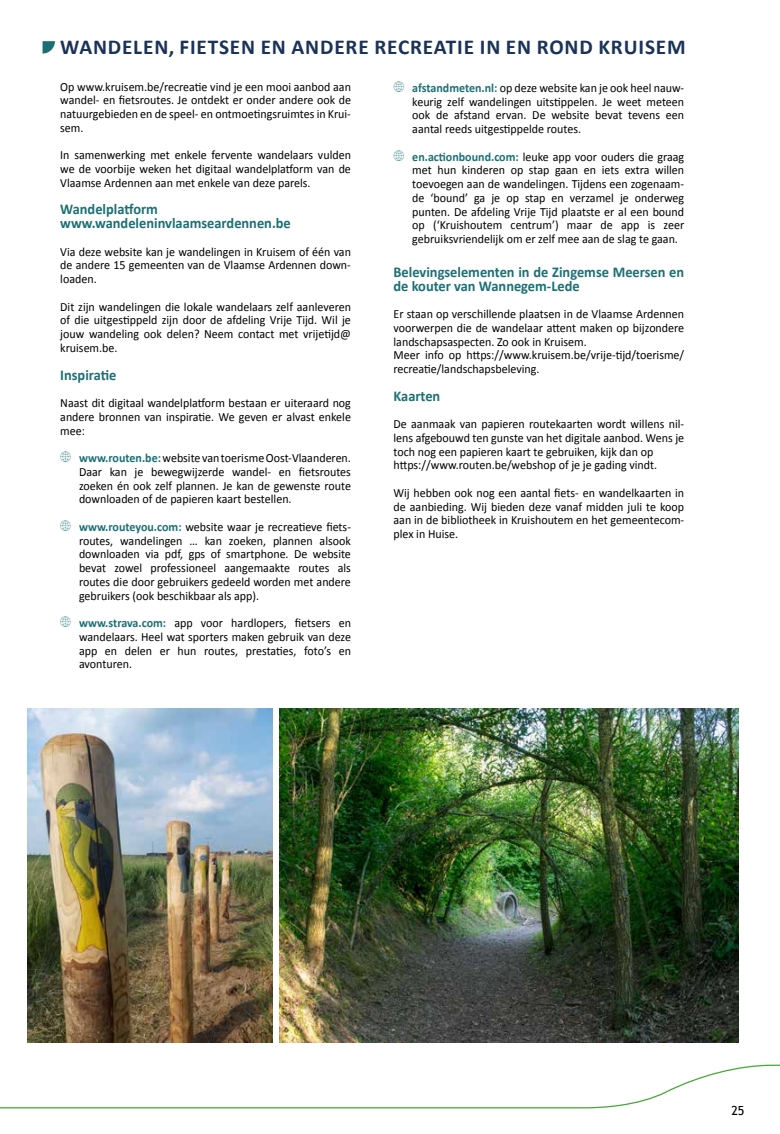
<style>
.page{position:relative;width:780px;height:1134px;background:#fff}
.page>*{position:absolute;margin:0;border:0;box-sizing:border-box;transform-origin:0 0}
.t1{font:700 21.25px "Calibri";letter-spacing:.04em;color:#1b3358}
.t2{font:700 15px/13.8px "Calibri";color:#1b7075;scale:.96 1}
.t3{font:12.5px/13.8px "Calibri";color:#000;text-align:justify;scale:.96 1}
.t4{font:12.5px "Trebuchet MS";color:#000}
.s1{font-weight:700;color:#1b7075}
</style>
<div class="page">
<svg style="left:0;top:1064px;width:780px;height:45px"></svg>
<svg style="left:43px;top:41px;width:12px;height:13px"></svg>
<img style="left:27px;top:709px;width:245px;height:334px">
<img style="left:279px;top:709px;width:460px;height:334px">
<h1 class="t1" style="left:60px;top:33px;width:627px">WANDELEN, FIETSEN EN ANDERE RECREATIE IN EN ROND KRUISEM</h1>
<p class="t3" style="left:60px;top:80px;width:304px">Op www.kruisem.be/recreatie vind je een mooi aanbod aan wandel- en fietsroutes. Je ontdekt er onder andere ook de natuurgebieden en de speel- en ontmoetingsruimtes in Krui&shy;sem.</p>
<p class="t3" style="left:60px;top:148px;width:304px">In samenwerking met enkele fervente wandelaars vulden we de voorbije weken het digitaal wandelplatform van de Vlaamse Ardennen aan met enkele van deze parels.</p>
<p class="t2" style="left:60px;top:203px;width:242px">Wandelplatform www.wandeleninvlaamseardennen.be</p>
<p class="t3" style="left:60px;top:245px;width:304px">Via deze website kan je wandelingen in Kruisem of één van de andere 15 gemeenten van de Vlaamse Ardennen down&shy;loaden.</p>
<p class="t3" style="left:60px;top:300px;width:304px">Dit zijn wandelingen die lokale wandelaars zelf aanleveren of die uitgestippeld zijn door de afdeling Vrije Tijd. Wil je jouw wandeling ook delen? Neem contact met vrijetijd@ kruisem.be.</p>
<p class="t2" style="left:60px;top:368px;width:60px">Inspiratie</p>
<p class="t3" style="left:60px;top:396px;width:304px">Naast dit digitaal wandelplatform bestaan er uiteraard nog andere bronnen van inspiratie. We geven er alvast enkele mee:</p>
<p class="t3" style="left:79px;top:451px;width:285px"><span class="s1">www.routen.be:</span>website van toerisme Oost-Vlaanderen.<br>Daar kan je bewegwijzerde wandel- en fietsroutes zoeken én ook zelf plannen. Je kan de gewenste route downloaden of de papieren kaart bestellen.</p>
<p class="t3" style="left:79px;top:520px;width:285px"><span class="s1">www.routeyou.com:</span> website waar je recreatieve fiets&shy;routes, wandelingen … kan zoeken, plannen alsook downloaden via pdf, gps of smartphone. De website bevat zowel professioneel aangemaakte routes als routes die door gebruikers gedeeld worden met andere gebruikers (ook beschikbaar als app).</p>
<p class="t3" style="left:79px;top:616px;width:285px"><span class="s1">www.strava.com:</span> app voor hardlopers, fietsers en wandelaars. Heel wat sporters maken gebruik van deze app en delen er hun routes, prestaties, foto’s en avonturen.</p>
<p class="t3" style="left:412px;top:81px;width:285px"><span class="s1">afstandmeten.nl:</span> op deze website kan je ook heel nauw&shy;keurig zelf wandelingen uitstippelen. Je weet meteen ook de afstand ervan. De website bevat tevens een aantal reeds uitgestippelde routes.</p>
<p class="t3" style="left:412px;top:150px;width:285px"><span class="s1">en.actionbound.com:</span> leuke app voor ouders die graag met hun kinderen op stap gaan en iets extra willen toevoegen aan de wandelingen. Tijdens een zogenaam&shy;de ‘bound’ ga je op stap en verzamel je onderweg punten. De afdeling Vrije Tijd plaatste er al een bound op (‘Kruishoutem centrum’) maar de app is zeer gebruiksvriendelijk om er zelf mee aan de slag te gaan.</p>
<p class="t2" style="left:393px;top:265px;width:304px">Belevingselementen in de Zingemse Meersen en de kouter van Wannegem-Lede</p>
<p class="t3" style="left:393px;top:307px;width:304px;text-align:left">Er staan op verschillende plaatsen in de Vlaamse Ardennen voorwerpen die de wandelaar attent maken op bijzondere landschapsaspecten. Zo ook in Kruisem.<br>Meer info op https://www.kruisem.be/vrije-tijd/toerisme/ recreatie/landschapsbeleving.</p>
<p class="t2" style="left:393px;top:389px;width:50px">Kaarten</p>
<p class="t3" style="left:393px;top:417px;width:304px;text-align:left">De aanmaak van papieren routekaarten wordt willens nil&shy;lens afgebouwd ten gunste van het digitale aanbod. Wens je toch nog een papieren kaart te gebruiken, kijk dan op https://www.routen.be/webshop of je je gading vindt.</p>
<p class="t3" style="left:393px;top:486px;width:304px">Wij hebben ook nog een aantal fiets- en wandelkaarten in de aanbieding. Wij bieden deze vanaf midden juli te koop aan in de bibliotheek in Kruishoutem en het gemeentecom&shy;plex in Huise.</p>
<p class="t4" style="left:731px;top:1103px;width:15px">25</p>
</div>
